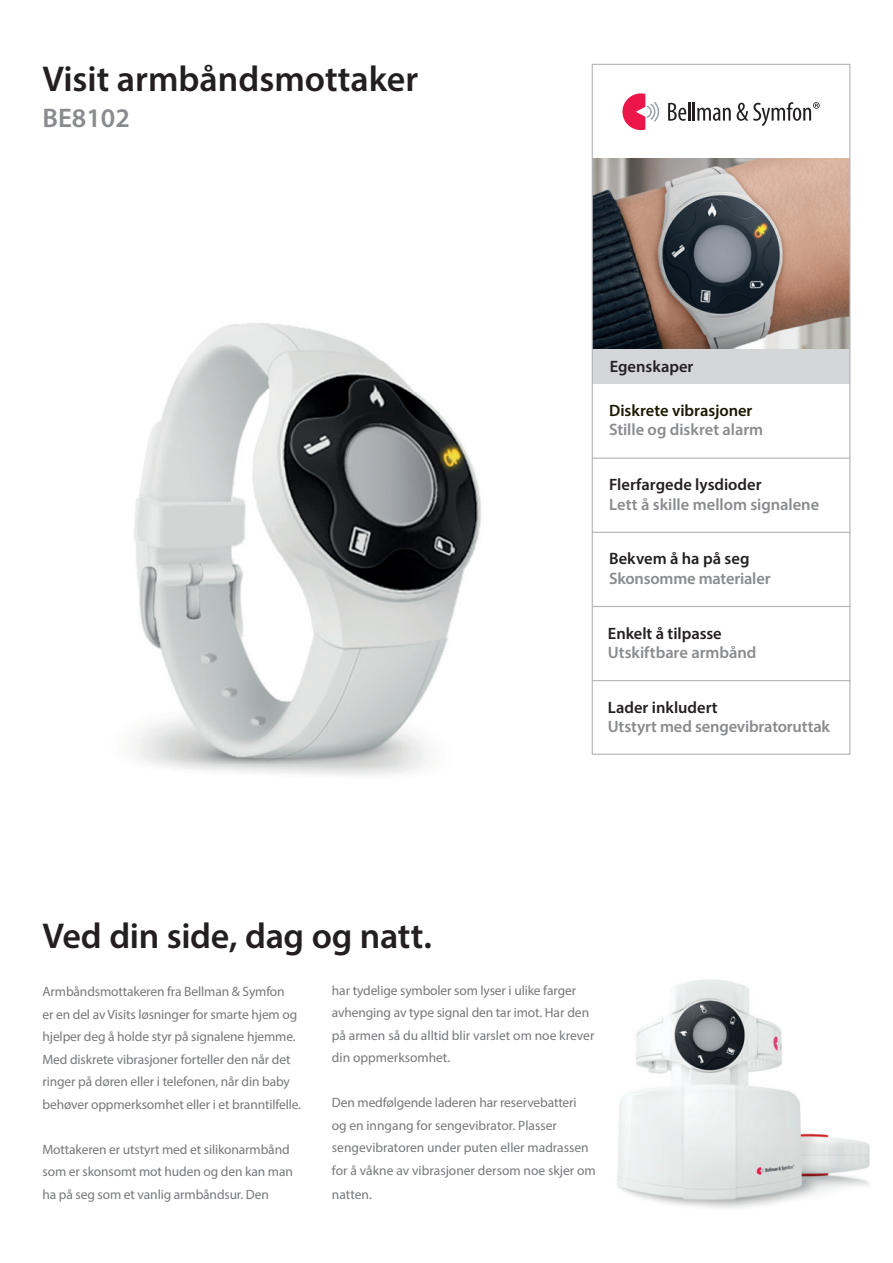
<style>
.page{position:relative;width:893px;height:1263px;background:#fff}
.page>*{position:absolute;margin:0;border:0;box-sizing:border-box;transform-origin:0 0}
.t1{font:600 36px "Myriad Pro";color:#231f20}
.t2{font:600 27px "Myriad Pro";color:#898b8e}
.t3{font:600 16.5px "Myriad Pro";letter-spacing:-.005em;color:#898b8e}
.t4{font:600 16.5px "Myriad Pro";color:#231f20}
.t5{font:600 16.5px "Myriad Pro";color:#191a00}
.t6{font:13.5px/22.5px "Myriad Pro";letter-spacing:-.01em;color:#76787b}
</style>
<div class="page">
<img style="left:134px;top:63px;width:736px;height:1146px">
<img style="left:594px;top:159px;width:254px;height:190px">
<div style="left:592px;top:349px;width:258px;height:35px;background:#d5d6d8"></div>
<hr style="left:592px;top:458px;width:258px;height:1px;background:#b2b3b7">
<hr style="left:592px;top:532px;width:258px;height:1px;background:#b2b3b7">
<hr style="left:592px;top:606px;width:258px;height:1px;background:#b2b3b7">
<svg style="left:668px;top:102px;width:63px;height:19px"></svg>
<svg style="left:622px;top:93px;width:37px;height:37px"></svg>
<svg style="left:737px;top:102px;width:83px;height:24px"></svg>
<hr style="left:592px;top:680px;width:258px;height:1px;background:#b2b3b7">
<div style="left:592px;top:64px;width:258px;height:691px;border:1px solid #b2b3b7"></div>
<p class="t1" style="left:43px;top:56px;width:377px">Visit armbåndsmottaker</p>
<p class="t2" style="left:43px;top:101px;width:89px">BE8102</p>
<p class="t4" style="left:610px;top:356px;width:85px">Egenskaper</p>
<p class="t5" style="left:609px;top:400px;width:145px">Diskrete vibrasjoner</p>
<p class="t3" style="left:609px;top:419px;width:156px">Stille og diskret alarm</p>
<p class="t4" style="left:609px;top:474px;width:154px">Flerfargede lysdioder</p>
<p class="t3" style="left:609px;top:494px;width:212px">Lett å skille mellom signalene</p>
<p class="t4" style="left:609px;top:548px;width:142px">Bekvem å ha på seg</p>
<p class="t3" style="left:609px;top:568px;width:163px">Skonsomme materialer</p>
<p class="t4" style="left:608px;top:622px;width:115px">Enkelt å tilpasse</p>
<p class="t3" style="left:608px;top:642px;width:150px">Utskiftbare armbånd</p>
<p class="t4" style="left:608px;top:697px;width:111px">Lader inkludert</p>
<p class="t3" style="left:608px;top:716px;width:224px">Utstyrt med sengevibratoruttak</p>
<p class="t1" style="left:43px;top:913px;width:391px">Ved din side, dag og natt.</p>
<p class="t6" style="left:43px;top:980px;width:260px">Armbåndsmottakeren fra Bellman &amp; Symfon<br>er en del av Visits løsninger for smarte hjem og hjelper deg å holde styr på signalene hjemme.<br>Med diskrete vibrasjoner forteller den når det ringer på døren eller i telefonen, når din baby behøver oppmerksomhet eller i et branntilfelle.</p>
<p class="t6" style="left:43px;top:1138px;width:252px">Mottakeren er utstyrt med et silikonarmbånd som er skonsomt mot huden og den kan man ha på seg som et vanlig armbåndsur. Den</p>
<p class="t6" style="left:332px;top:979px;width:264px">har tydelige symboler som lyser i ulike farger avhenging av type signal den tar imot. Har den på armen så du alltid blir varslet om noe krever din oppmerksomhet.</p>
<p class="t6" style="left:332px;top:1091px;width:265px">Den medfølgende laderen har reservebatteri<br>og en inngang for sengevibrator. Plasser sengevibratoren under puten eller madrassen for å våkne av vibrasjoner dersom noe skjer om</p>
<p class="t6" style="left:332px;top:1183px;width:41px">natten.</p>
</div>
